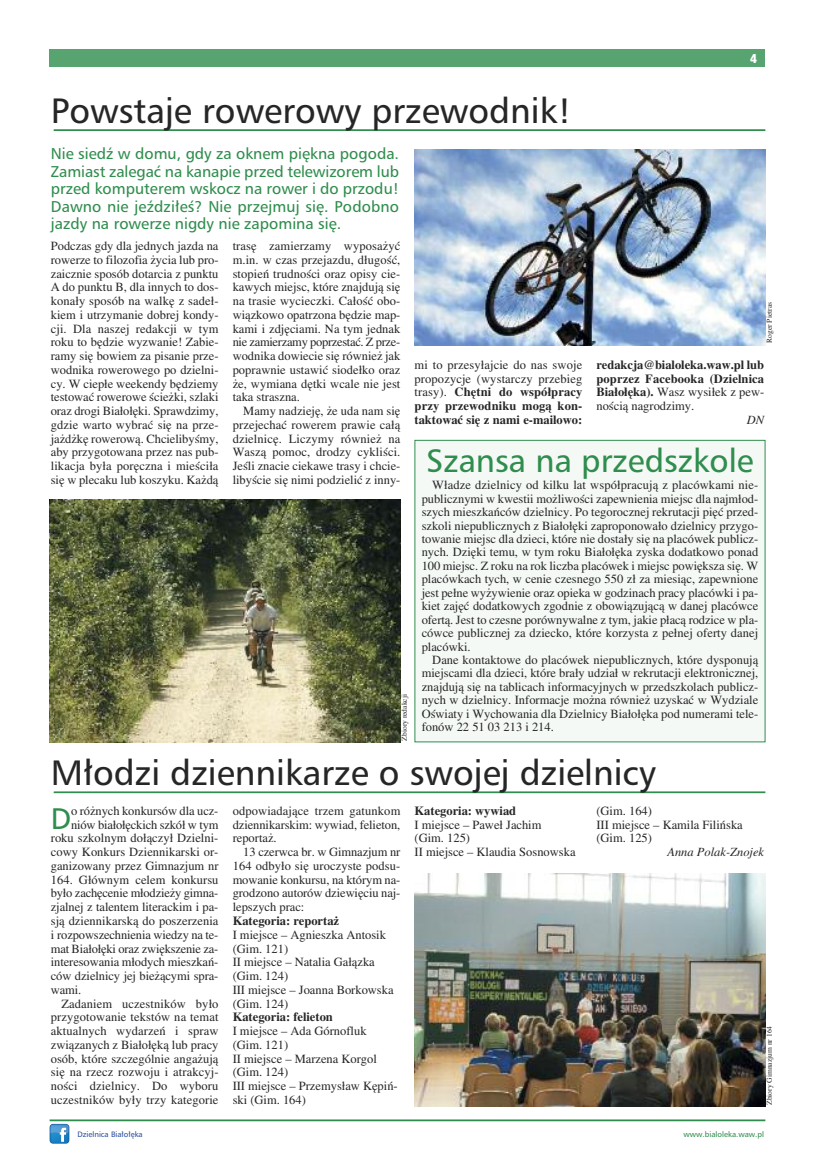
<style>
.page{position:relative;width:815px;height:1170px;background:#fff}
.page>*{position:absolute;margin:0;border:0;box-sizing:border-box;transform-origin:0 0}
.t1{font:33.75px "Humnst 777 PL";color:#272627}
.t2{font:31.25px "Humnst 777 PL";color:#2f8d4d}
.t3{font:28.5px "Humnst 777 PL";color:#2f8d4d}
.t4{font:15px/17.5px "Humnst 777 PL";color:#2f8d4d;text-align:justify}
.t5{font:12.5px/13.8px "Toronto";color:#272627;text-align:justify}
.t6{font:700 12.5px/13.8px "Toronto";color:#272627;text-align:justify}
.t7{font:italic 12.5px "Toronto";color:#272627}
.t8{font:12.5px "Humnst 777 X Blk Cn PL";color:#fff}
.t9{font:7.5px "Toronto";color:#272627}
.t10{font:7.5px "Humnst 777 PL";color:#2f8d4d}
.t11{font:7.5px "Humnst 777 PL";color:#2d4f9f}
.s1{font-weight:400}
</style>
<div class="page">
<div style="left:50px;top:50px;width:715px;height:17px;background:#58a471"></div>
<hr style="left:50px;top:1119px;width:715px;height:2px;background:#2f8d4d">
<svg style="left:50px;top:1126px;width:20px;height:18px"></svg>
<svg style="left:50px;top:1123px;width:19px;height:20px"></svg>
<img style="left:50px;top:1133px;width:19px;height:9px">
<img style="left:50px;top:1124px;width:19px;height:9px">
<svg style="left:60px;top:1127px;width:6px;height:14px"></svg>
<img style="left:415px;top:149px;width:350px;height:196px">
<img style="left:50px;top:500px;width:350px;height:242px">
<hr style="left:54px;top:129px;width:711px;height:2px;background:#2f8d4d">
<img style="left:415px;top:873px;width:350px;height:233px">
<hr style="left:54px;top:791px;width:711px;height:2px;background:#2f8d4d">
<div style="left:415px;top:440px;width:350px;height:301px;background:#f5f9f6"></div>
<h1 class="t1" style="left:51px;top:92px;width:522px">Powstaje rowerowy przewodnik!</h1>
<p class="t4" style="left:51px;top:145px;width:350px">Nie siedź w domu, gdy za oknem piękna pogoda.<br>Zamiast zalegać na kanapie przed telewizorem lub przed komputerem wskocz na rower i do przodu!<br>Dawno nie jeździłeś? Nie przejmuj się. Podobno jazdy na rowerze nigdy nie zapomina się.</p>
<p class="t8" style="left:750px;top:51px;width:8px">4</p>
<p class="t5" style="left:51px;top:239px;width:169px">Podczas gdy dla jednych jazda na rowerze to filozofia życia lub pro&shy;zaicznie sposób dotarcia z punktu A do punktu B, dla innych to dos&shy;konały sposób na walkę z sadeł&shy;kiem i utrzymanie dobrej kondy&shy;cji. Dla naszej redakcji w tym roku to będzie wyzwanie! Zabie&shy;ramy się bowiem za pisanie prze&shy;wodnika rowerowego po dzielni&shy;cy. W ciepłe weekendy będziemy testować rowerowe ścieżki, szlaki oraz drogi Białołęki. Sprawdzimy, gdzie warto wybrać się na prze&shy;jażdżkę rowerową. Chcielibyśmy, aby przygotowana przez nas pub&shy;likacja była poręczna i mieściła się w plecaku lub koszyku. Każdą</p>
<p class="t5" style="left:233px;top:239px;width:169px">trasę zamierzamy wyposażyć m.in. w czas przejazdu, długość, stopień trudności oraz opisy cie&shy;kawych miejsc, które znajdują się na trasie wycieczki. Całość obo&shy;wiązkowo opatrzona będzie map&shy;kami i zdjęciami. Na tym jednak nie zamierzamy poprzestać. Z prze&shy;wodnika dowiecie się również jak poprawnie ustawić siodełko oraz że, wymiana dętki wcale nie jest taka straszna.</p>
<p class="t9" style="left:765px;top:343px;width:42px;rotate:-90deg">Roger Pietras</p>
<p class="t6" style="left:415px;top:357px;width:169px"><span class="s1">mi to przesyłajcie do nas swoje propozycje (wystarczy przebieg trasy).</span> Chętni do współpracy przy przewodniku mogą kon&shy;taktować się z nami e-mailowo:</p>
<p class="t6" style="left:596px;top:357px;width:169px">redakcja@bialoleka.waw.pl lub poprzez Facebooka (Dzielnica Białołęka). <span class="s1">Wasz wysiłek z pew&shy;nością nagrodzimy.</span></p>
<p class="t5" style="left:233px;top:404px;width:169px;text-indent:11px">Mamy nadzieję, że uda nam się przejechać rowerem prawie całą dzielnicę. Liczymy również na Waszą pomoc, drodzy cykliści.<br>Jeśli znacie ciekawe trasy i chcie&shy;libyście się nimi podzielić z inny-</p>
<p class="t7" style="left:747px;top:412px;width:19px">DN</p>
<h2 class="t2" style="left:426px;top:443px;width:329px">Szansa na przedszkole</h2>
<p class="t5" style="left:422px;top:478px;width:338px;text-indent:11px">Władze dzielnicy od kilku lat współpracują z placówkami nie&shy;publicznymi w kwestii możliwości zapewnienia miejsc dla najmłod&shy;szych mieszkańców dzielnicy. Po tegorocznej rekrutacji pięć przed&shy;szkoli niepublicznych z Białołęki zaproponowało dzielnicy przygo&shy;towanie miejsc dla dzieci, które nie dostały się na placówek publicz&shy;nych. Dzięki temu, w tym roku Białołęka zyska dodatkowo ponad 100 miejsc. Z roku na rok liczba placówek i miejsc powiększa się. W placówkach tych, w cenie czesnego 550 zł za miesiąc, zapewnione jest pełne wyżywienie oraz opieka w godzinach pracy placówki i pa&shy;kiet zajęć dodatkowych zgodnie z obowiązującą w danej placówce ofertą. Jest to czesne porównywalne z tym, jakie płacą rodzice w pla&shy;cówce publicznej za dziecko, które korzysta z pełnej oferty danej placówki.</p>
<p class="t5" style="left:422px;top:653px;width:338px;text-indent:11px">Dane kontaktowe do placówek niepublicznych, które dysponują miejscami dla dzieci, które brały udział w rekrutacji elektronicznej, znajdują się na tablicach informacyjnych w przedszkolach publicz&shy;nych w dzielnicy. Informacje można również uzyskać w Wydziale Oświaty i Wychowania dla Dzielnicy Białołęka pod numerami tele&shy;fonów 22 51 03 213 i 214.</p>
<p class="t9" style="left:400px;top:740px;width:48px;rotate:-90deg">Zbiory redakcji</p>
<h1 class="t1" style="left:51px;top:754px;width:607px">Młodzi dziennikarze o swojej dzielnicy</h1>
<h3 class="t3" style="left:51px;top:802px;width:22px">D</h3>
<p class="t5" style="left:71px;top:803px;width:149px">o różnych konkursów dla ucz-</p>
<p class="t5" style="left:71px;top:817px;width:149px">niów białołęckich szkół w tym</p>
<p class="t5" style="left:51px;top:831px;width:169px">roku szkolnym dołączył Dzielni-</p>
<p class="t5" style="left:51px;top:845px;width:169px">cowy Konkurs Dziennikarski or-</p>
<p class="t5" style="left:51px;top:858px;width:169px">ganizowany przez Gimnazjum nr</p>
<p class="t5" style="left:51px;top:872px;width:169px">164. Głównym celem konkursu</p>
<p class="t5" style="left:51px;top:886px;width:169px">było zachęcenie młodzieży gimna-</p>
<p class="t5" style="left:51px;top:900px;width:169px">zjalnej z talentem literackim i pa-</p>
<p class="t5" style="left:51px;top:913px;width:169px">sją dziennikarską do poszerzenia</p>
<p class="t5" style="left:51px;top:927px;width:169px">i rozpowszechnienia wiedzy na te-</p>
<p class="t5" style="left:51px;top:941px;width:169px">mat Białołęki oraz zwiększenie za-</p>
<p class="t5" style="left:51px;top:955px;width:169px">interesowania młodych mieszkań-</p>
<p class="t5" style="left:51px;top:968px;width:169px">ców dzielnicy jej bieżącymi spra-</p>
<p class="t5" style="left:51px;top:982px;width:32px">wami.</p>
<p class="t5" style="left:61px;top:996px;width:159px">Zadaniem uczestników było</p>
<p class="t5" style="left:51px;top:1010px;width:169px">przygotowanie tekstów na temat</p>
<p class="t5" style="left:51px;top:1023px;width:169px">aktualnych wydarzeń i spraw</p>
<p class="t5" style="left:51px;top:1037px;width:169px">związanych z Białołęką lub pracy</p>
<p class="t5" style="left:51px;top:1051px;width:169px">osób, które szczególnie angażują</p>
<p class="t5" style="left:51px;top:1065px;width:169px">się na rzecz rozwoju i atrakcyj-</p>
<p class="t5" style="left:51px;top:1078px;width:169px">ności dzielnicy. Do wyboru</p>
<p class="t5" style="left:51px;top:1092px;width:169px">uczestników były trzy kategorie</p>
<p class="t5" style="left:233px;top:803px;width:169px">odpowiadające trzem gatunkom dziennikarskim: wywiad, felieton, reportaż.</p>
<p class="t5" style="left:233px;top:845px;width:169px;text-indent:11px">13 czerwca br. w Gimnazjum nr 164 odbyło się uroczyste podsu&shy;mowanie konkursu, na którym na&shy;grodzono autorów dziewięciu naj&shy;lepszych prac:</p>
<p class="t6" style="left:233px;top:913px;width:108px">Kategoria: reportaż</p>
<p class="t5" style="left:233px;top:927px;width:162px;text-align:left">I miejsce – Agnieszka Antosik (Gim. 121)<br>II miejsce – Natalia Gałązka (Gim. 124)<br>III miejsce – Joanna Borkowska (Gim. 124)</p>
<p class="t6" style="left:233px;top:1010px;width:102px">Kategoria: felieton</p>
<p class="t5" style="left:233px;top:1023px;width:167px;text-align:left">I miejsce – Ada Górnofluk (Gim. 121)<br>II miejsce – Marzena Korgol (Gim. 124)<br>III miejsce – Przemysław Kępiń&shy;ski (Gim. 164)</p>
<p class="t6" style="left:415px;top:803px;width:103px">Kategoria: wywiad</p>
<p class="t5" style="left:415px;top:817px;width:162px;text-align:left">I miejsce – Paweł Jachim<br>(Gim. 125)<br>II miejsce – Klaudia Sosnowska</p>
<p class="t5" style="left:596px;top:803px;width:148px;text-align:left">(Gim. 164)<br>III miejsce – Kamila Filińska (Gim. 125)</p>
<p class="t7" style="left:667px;top:844px;width:98px">Anna Polak-Znojek</p>
<p class="t9" style="left:765px;top:1104px;width:80px;rotate:-90deg">Zbiory Gimnazjum nr 164</p>
<p class="t11" style="left:77px;top:1129px;width:67px">Dzielnica Białołęka</p>
<p class="t10" style="left:683px;top:1129px;width:82px">www.bialoleka.waw.pl</p>
</div>
